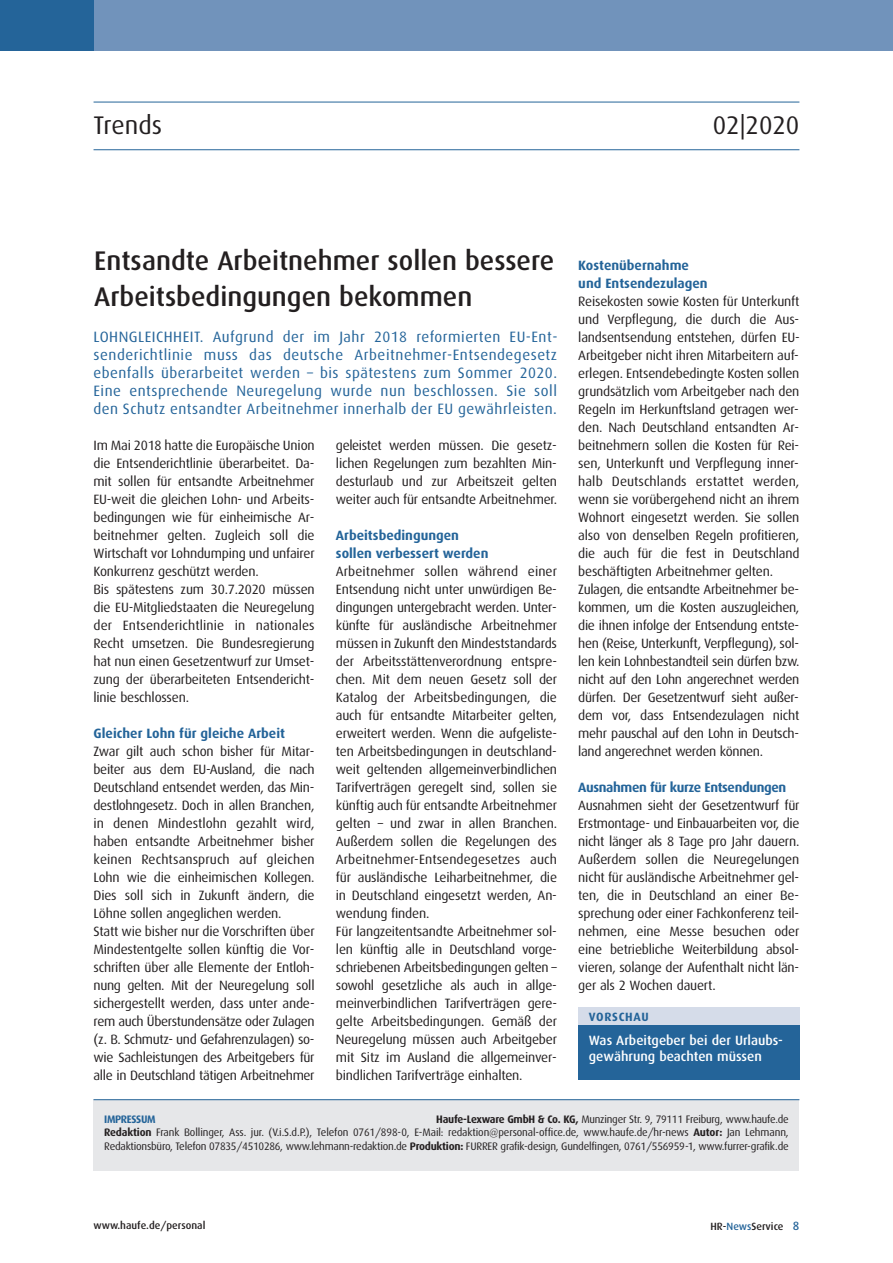
<style>
.page{position:relative;width:893px;height:1263px;background:#fff}
.page>*{position:absolute;margin:0;border:0;box-sizing:border-box;transform-origin:0 0}
.t1{font:500 27px/36px "Dax";color:#231f20}
.t2{font:25.5px "Dax";color:#231f20}
.t3{font:15px/18px "Dax";letter-spacing:.03em;color:#246499;text-align:justify}
.t4{font:13.5px/18px "Dax";letter-spacing:-.015em;color:#231f20}
.t5{font:700 13.5px/18px "Dax";color:#246499}
.t6{font:500 13.5px/16.5px "Dax";color:#fff}
.t7{font:700 13.5px "Dax";letter-spacing:-.03em;color:#246499}
.t8{font:700 12px "Dax";letter-spacing:.055em;color:#246499}
.t9{font:10.8px/13.5px "Dax";letter-spacing:-.02em;color:#231f20;text-align:justify}
.t10{font:700 10.8px "Dax";letter-spacing:-.03em;color:#246499}
.t11{font:500 10.5px "Dax";color:#231f20}
.s1{font-weight:700}
.s2{color:#246499}
.s3{font-size:12px;color:#246499}
</style>
<div class="page">
<hr style="left:94px;top:102px;width:705px;height:1px;background:#246499">
<hr style="left:94px;top:149px;width:705px;height:1px;background:#246499">
<div style="left:0;top:0;width:893px;height:51px;background:#7193bb"></div>
<div style="left:0;top:0;width:94px;height:51px;background:#246499"></div>
<div style="left:94px;top:1100px;width:705px;height:71px;background:#e6e7e9"></div>
<hr style="left:94px;top:1099px;width:705px;height:1px;background:#246499">
<div style="left:578px;top:1007px;width:221px;height:19px;background:#d5dce9"></div>
<div style="left:578px;top:1025px;width:221px;height:54px;background:#246499"></div>
<h2 class="t2" style="left:94px;top:114px;width:70px">Trends</h2>
<h2 class="t2" style="left:713px;top:114px;width:88px">02|2020</h2>
<h1 class="t1" style="left:94px;top:245px;width:462px">Entsandte Arbeitnehmer sollen bessere<br>Arbeitsbedingungen bekommen</h1>
<p class="t3" style="left:94px;top:329px;width:465px">LOHNGLEICHHEIT. Aufgrund der im Jahr 2018 reformierten EU-Ent - sende richtlinie muss das deutsche Arbeitnehmer-Entsendegesetz eben falls überarbeitet werden – bis spätestens zum Sommer 2020.<br>Eine entsprechende Neuregelung wurde nun beschlossen. Sie soll den Schutz entsandter Arbeitnehmer innerhalb der EU gewährleisten.</p>
<p class="t4" style="left:94px;top:438px;width:223px">Im Mai 2018 hatte die Europäische Union die Entsenderichtlinie überarbeitet. Da - mit sollen für entsandte Arbeitnehmer EU-weit die gleichen Lohn- und Arbeits - bedingungen wie für einheimische Ar - beit nehmer gelten. Zugleich soll die Wirt schaft vor Lohndumping und unfairer Konkurrenz geschützt werden.<br>Bis spätestens zum 30.7.2020 müssen die EU-Mitgliedstaaten die Neuregelung der Ent senderichtlinie in nationales Recht um setzen. Die Bundesregierung hat nun einen Gesetzentwurf zur Um set - zung der überarbeiteten Entsendericht - linie be schlossen.</p>
<p class="t5" style="left:94px;top:726px;width:193px">Gleicher Lohn für gleiche Arbeit</p>
<p class="t4" style="left:94px;top:744px;width:223px">Zwar gilt auch schon bisher für Mitar - beiter aus dem EU-Ausland, die nach Deutschla nd entsendet werden, das Min - destlohngesetz. Doch in allen Branchen, in denen Mindestlohn gezahlt wird, haben entsandte Arbeitnehmer bisher keinen Rechtsanspruch auf gleichen Lohn wie die einheimischen Kollegen.<br>Dies soll sich in Zukunft ändern, die Löhne sollen angeglichen werden.<br>Statt wie bisher nur die Vorschriften über Min destentgelte sollen künftig die Vor - schriften über alle Elemente der Ent loh - nung gelten. Mit der Neu regelung soll sicher gestellt werden, dass unter ande&shy;rem auch Überstundensätze oder Zulagen (z. B. Schmutz- und Ge fah ren zu lagen) so - wie Sachleistungen des Ar beitgebers für alle in Deutsch land tätigen Arbeit neh mer</p>
<p class="t4" style="left:336px;top:438px;width:223px;text-align:justify">geleis tet werden müssen. Die gesetz - lichen Regelungen zum be zahl ten Min - dest urlaub und zur Ar beits zeit gelten weiter auch für entsandte Arbeit neh mer.</p>
<p class="t5" style="left:336px;top:528px;width:154px">Arbeitsbedingungen sollen verbessert werden</p>
<p class="t4" style="left:336px;top:564px;width:223px">Arbeitnehmer sollen während einer Entsendung nicht unter unwürdigen Be - dingungen untergebracht werden. Unter - künfte für ausländische Arbeitnehmer müssen in Zukunft den Mindeststandards der Arbeitsstättenverordnung entspre&shy;chen. Mit dem neuen Gesetz soll der Kata log der Arbeitsbedingungen, die auch für entsandte Mitarbeiter gelten, erweitert werden. Wenn die aufgeliste&shy;ten Arbeitsbedingungen in deutschland&shy;weit geltenden allgemeinverbindlichen Tarifverträgen geregelt sind, sollen sie künftig auch für entsandte Arbeitnehmer gelten – und zwar in allen Branchen.<br>Außerdem sollen die Rege lun gen des Arbeitnehmer-Entsendege set zes auch für ausländische Leiharbeitnehmer, die in Deutschland eingesetzt werden, An - wendung finden.<br>Für langzeitentsandte Arbeitnehmer sol&shy;len künftig alle in Deutsch land vorge&shy;schriebenen Arbeits be din gun gen gelten – sowohl gesetz liche als auch in allge&shy;meinverbindlichen Tarif verträgen gere&shy;gelte Arbeitsbedin gun gen. Gemäß der Neuregelung müssen auch Arbeit geber mit Sitz im Ausland die all ge mein ver - bind lichen Ta rifverträge ein halten.</p>
<p class="t5" style="left:578px;top:258px;width:131px">Kostenübernahme und Entsendezulagen</p>
<p class="t4" style="left:578px;top:294px;width:223px">Reisekosten sowie Kosten für Unterkunft und Verpflegung, die durch die Aus - lands entsendung entstehen, dürfen EU-Arbeitgeber nicht ihren Mitarbeitern auf&shy;erlegen. Entsendebedingte Kosten sollen grundsätzlich vom Arbeitgeber nach den Regeln im Herkunftsland getragen wer&shy;den. Nach Deutschland entsandten Ar - beit nehmern sollen die Kosten für Rei - sen, Unterkunft und Verpflegung inner&shy;halb Deutschlands erstattet werden, wenn sie vorübergehend nicht an ihrem Wohnort eingesetzt werden. Sie sollen also von denselben Regeln profitieren, die auch für die fest in Deutschland beschäftigten Arbeit nehmer gelten.<br>Zulagen, die entsandte Arbeitnehmer be - kommen, um die Kosten auszugleichen, die ihnen infolge der Entsendung entste&shy;hen (Reise, Unterkunft, Verpfle gung), sol&shy;len kein Lohnbestandteil sein dürfen bzw. nicht auf den Lohn angerechnet werden dürfen. Der Gesetz ent wurf sieht außer&shy;dem vor, dass Entsende zulagen nicht mehr pauschal auf den Lohn in Deutsch - land angerechnet werden können.</p>
<p class="t7" style="left:578px;top:782px;width:209px">Ausnahmen für kurze Entsendungen</p>
<p class="t4" style="left:578px;top:798px;width:223px;text-align:justify">Ausnahmen sieht der Gesetzentwurf für Erstmontage- und Einbauarbeiten vor, die nicht länger als 8 Tage pro Jahr dauern.<br>Außerdem sollen die Neuregelungen nicht für ausländische Arbeitnehmer gel&shy;ten, die in Deutschland an einer Be - sprechung oder einer Fachkonferenz teil&shy;nehmen, eine Messe besuchen oder eine betriebliche Weiterbildung absol&shy;vieren, solange der Aufenthalt nicht län&shy;ger als 2 Wochen dauert.</p>
<p class="t8" style="left:589px;top:1011px;width:61px">VORSCHAU</p>
<p class="t6" style="left:589px;top:1032px;width:195px">Was Arbeitgeber bei der Urlaubs&shy;gewährung beachten müssen</p>
<p class="t9" style="left:104px;top:1113px;width:686px;text-indent:332px"><span class="s1">Haufe-Lexware GmbH &amp; Co. KG,</span> Munzinger Str. 9, 79111 Freiburg, www.haufe.de <span class="s1">Redaktion</span> Frank Bollinger, Ass. jur. (V.i.S.d.P.), Telefon 0761/898-0, E-Mail: redaktion@personal-office.de, www.haufe.de/hr-news <span class="s1">Autor:</span> Jan Lehmann, Redaktions büro, Telefon 07835/4510286, www.lehmann-redaktion.de <span class="s1">Produktion:</span> FURRER grafik-design, Gundelfingen, 0761/556959-1, www.furrer-grafik.de</p>
<p class="t10" style="left:104px;top:1114px;width:53px">IMPRESSUM</p>
<p class="t11" style="left:94px;top:1221px;width:113px">www.haufe.de/personal</p>
<p class="t11" style="left:710px;top:1222px;width:90px">HR-<span class="s2">News</span>Service <span class="s3">8</span></p>
</div>
